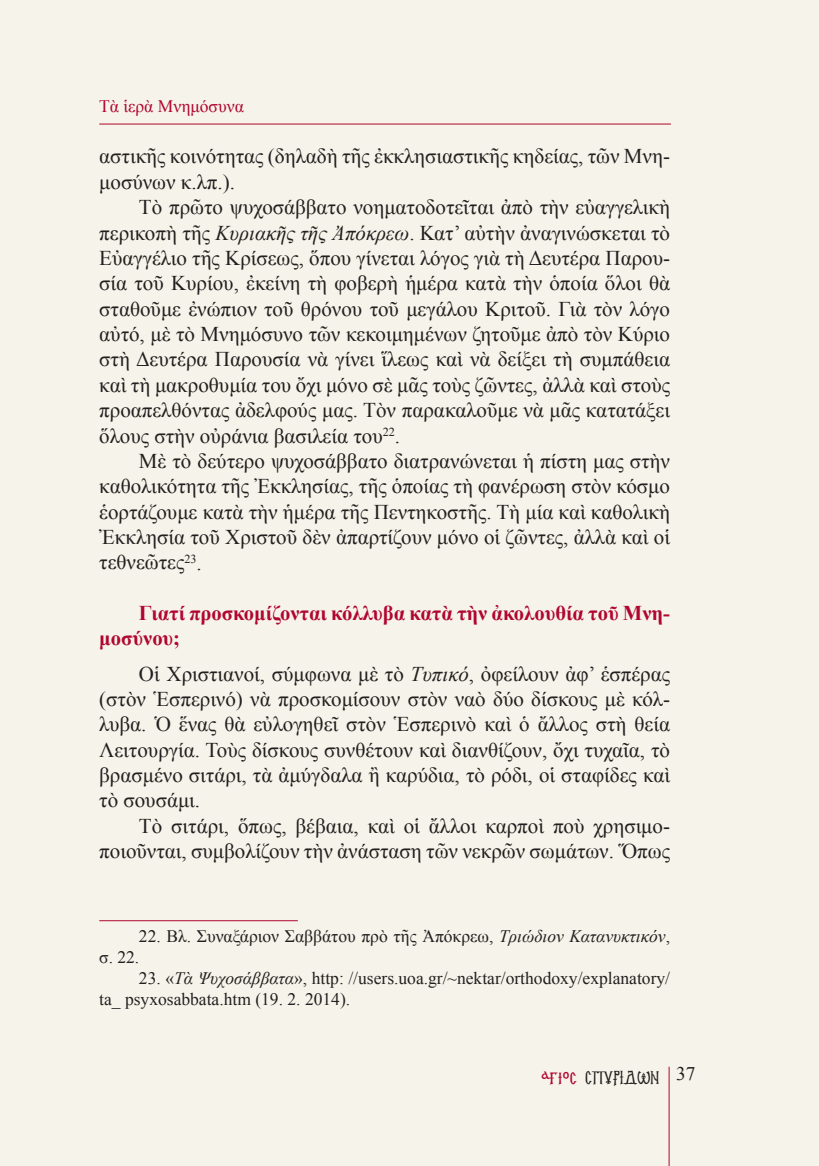
<style>
.page{position:relative;width:819px;height:1166px;background:#f6f3ea}
.page>*{position:absolute;margin:0;border:0;box-sizing:border-box;transform-origin:0 0}
.t1{font:21px/25.4px "Times New Roman";color:#231f20;text-align:justify}
.t2{font:700 21px/25.2px "Times New Roman";color:#b00630}
.t3{font:17.5px/21px "Times New Roman";color:#231f20}
.t4{font:17.5px "PF Konstantinople";color:#231f20}
.t5{font:17.5px "Times New Roman";color:#b00630}
.s1{font-style:italic}
.s2{font-size:21px;color:#b00630}
</style>
<div class="page">
<hr style="left:668px;top:1067px;width:1px;height:99px;background:#ae082c">
<hr style="left:99px;top:124px;width:572px;height:1px;background:#ae082c">
<hr style="left:99px;top:920px;width:199px;height:1px;background:#b00630">
<p class="t5" style="left:99px;top:94px;width:146px">Τὰ ἱερὰ Μνημόσυνα</p>
<p class="t1" style="left:99px;top:143px;width:572px">αστικῆς κοινότητας (δηλαδὴ τῆς ἐκκλησιαστικῆς κηδείας, τῶν Μνη&shy;μοσύνων κ.λπ.).</p>
<p class="t1" style="left:99px;top:194px;width:572px;text-indent:40px">Τὸ πρῶτο ψυχοσάββατο νοηματοδοτεῖται ἀπὸ τὴν εὐαγγελικὴ περικοπὴ τῆς <span class="s1">Κυριακῆς τῆς Ἀπόκρεω</span>. Κατ’ αὐτὴν ἀναγινώσκεται τὸ Εὐαγγέλιο τῆς Κρίσεως, ὅπου γίνεται λόγος γιὰ τὴ Δευτέρα Παρου&shy;σία τοῦ Κυρίου, ἐκείνη τὴ φοβερὴ ἡμέρα κατὰ τὴν ὁποία ὅλοι θὰ σταθοῦμε ἐνώπιον τοῦ θρόνου τοῦ μεγάλου Κριτοῦ. Γιὰ τὸν λόγο αὐτό, μὲ τὸ Μνημόσυνο τῶν κεκοιμημένων ζητοῦμε ἀπὸ τὸν Κύριο στὴ Δευτέρα Παρουσία νὰ γίνει ἵλεως καὶ νὰ δείξει τὴ συμπάθεια καὶ τὴ μακροθυμία του ὄχι μόνο σὲ μᾶς τοὺς ζῶντες, ἀλλὰ καὶ στοὺς προαπελθόντας ἀδελφούς μας. Τὸν παρακαλοῦμε νὰ μᾶς κατατάξει ὅλους στὴν οὐράνια βασιλεία του<sup>22</sup>.</p>
<p class="t1" style="left:99px;top:448px;width:572px;text-indent:40px">Μὲ τὸ δεύτερο ψυχοσάββατο διατρανώνεται ἡ πίστη μας στὴν καθολικότητα τῆς Ἐκκλησίας, τῆς ὁποίας τὴ φανέρωση στὸν κόσμο ἑορτάζουμε κατὰ τὴν ἡμέρα τῆς Πεντηκοστῆς. Τὴ μία καὶ καθολικὴ Ἐκκλησία τοῦ Χριστοῦ δὲν ἀπαρτίζουν μόνο οἱ ζῶντες, ἀλλὰ καὶ οἱ τεθνεῶτες<sup>23</sup>.</p>
<p class="t2" style="left:99px;top:600px;width:572px;text-indent:40px">Γιατί προσκομίζονται κόλλυβα κατὰ τὴν ἀκολουθία τοῦ Μνη&shy;μοσύνου;</p>
<p class="t1" style="left:99px;top:660px;width:572px;text-indent:40px">Οἱ Χριστιανοί, σύμφωνα μὲ τὸ <span class="s1">Τυπικό</span>, ὀφείλουν ἀφ’ ἑσπέρας (στὸν Ἑσπερινό) νὰ προσκομίσουν στὸν ναὸ δύο δίσκους μὲ κόλ&shy;λυβα. Ὁ ἕνας θὰ εὐλογηθεῖ στὸν Ἑσπερινὸ καὶ ὁ ἄλλος στὴ θεία Λειτουργία. Τοὺς δίσκους συνθέτουν καὶ διανθίζουν, ὄχι τυχαῖα, τὸ βρασμένο σιτάρι, τὰ ἀμύγδαλα ἢ καρύδια, τὸ ρόδι, οἱ σταφίδες καὶ τὸ σουσάμι.</p>
<p class="t1" style="left:99px;top:813px;width:572px;text-align:right">Τὸ σιτάρι, ὅπως, βέβαια, καὶ οἱ ἄλλοι καρποὶ ποὺ χρησιμο&shy;ποιοῦνται, συμβολίζουν τὴν ἀνάσταση τῶν νεκρῶν σωμάτων. Ὅπως</p>
<p class="t3" style="left:99px;top:925px;width:572px;text-indent:40px">22. Βλ. Συναξάριον Σαββάτου πρὸ τῆς Ἀπόκρεω, <span class="s1">Τριώδιον Κατανυκτικόν</span>, σ. 22.</p>
<p class="t3" style="left:99px;top:967px;width:572px;text-indent:40px">23. «<span class="s1">Τὰ Ψυχοσάββατα</span>», http: //users.uoa.gr/~nektar/orthodoxy/explanatory/ ta_ psyxosabbata.htm (19. 2. 2014).</p>
<p class="t4" style="left:541px;top:1066px;width:155px"><span class="s2">αγιοσ</span> ΣΠΥΡΙΔΩΝ <sup>37</sup></p>
</div>
